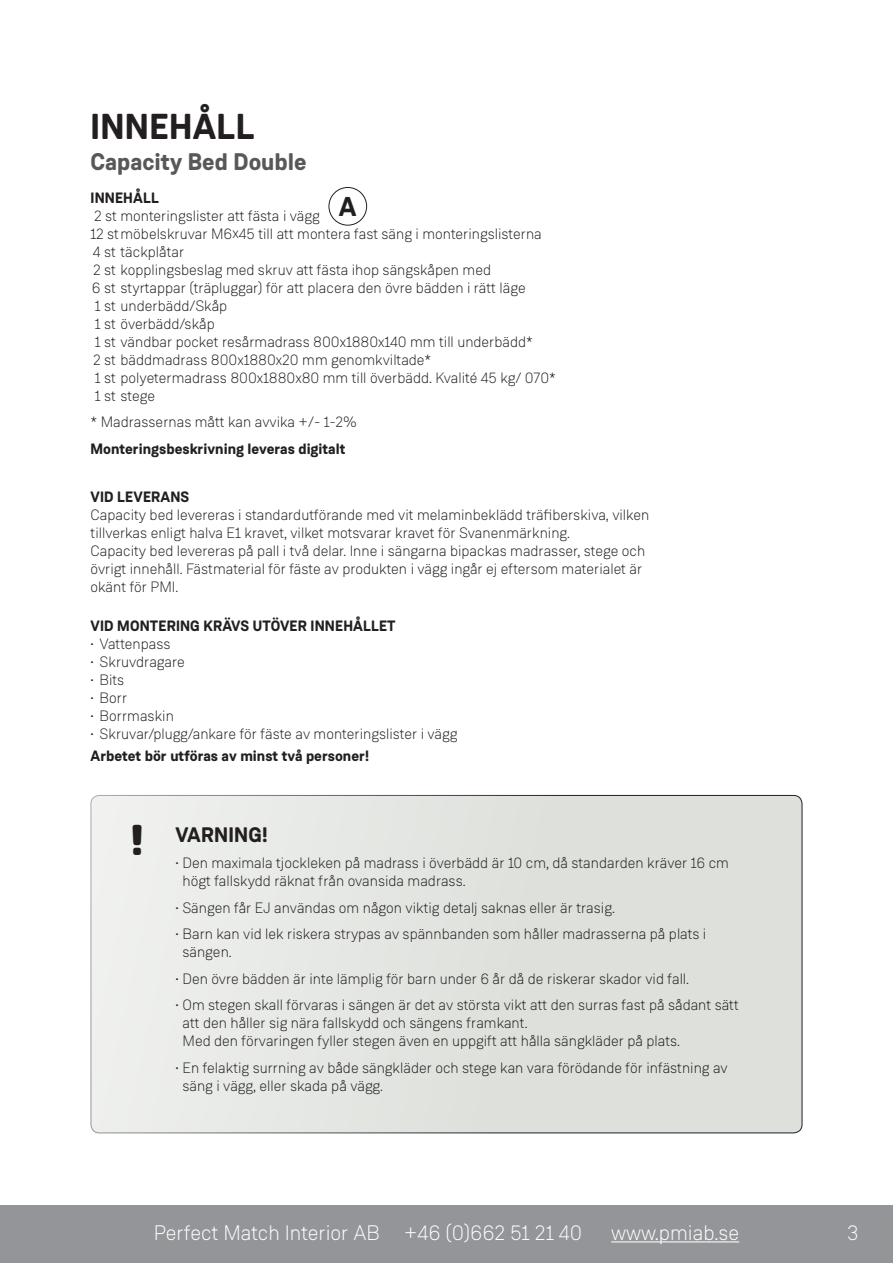
<style>
.page{position:relative;width:893px;height:1263px;background:#fff}
.page>*{position:absolute;margin:0;border:0;box-sizing:border-box;transform-origin:0 0}
.t1{font:42px "Museo Sans Rounded";color:#231f20}
.t2{font:700 36px "Weissenhof Grotesk";letter-spacing:.01em;color:#231f20}
.t3{font:700 27.3px "Weissenhof Grotesk";color:#231f20}
.t4{font:700 24px "Weissenhof Grotesk";color:#57585a}
.t5{font:300 21px "Weissenhof Grotesk";color:#fff}
.t6{font:700 21px "Weissenhof Grotesk";letter-spacing:.01em;color:#231f20}
.t7{font:300 15px/18px "Weissenhof Grotesk";color:#231f20}
.t8{font:700 15px "Weissenhof Grotesk";color:#231f20}
</style>
<div class="page">
<div style="left:0;top:1205px;width:893px;height:58px;background:#939598"></div>
<hr style="left:611px;top:1241px;width:128px;height:1px;background:#fff">
<div style="left:91px;top:795px;width:711px;height:338px;background:#dde0db;border-radius:9px"></div>
<div style="left:329px;top:187px;width:38px;height:39px;border:1px solid #231f20;border-radius:50%"></div>
<p class="t2" style="left:91px;top:104px;width:165px">INNEHÅLL</p>
<p class="t4" style="left:91px;top:147px;width:218px">Capacity Bed Double</p>
<p class="t8" style="left:91px;top:188px;width:70px">INNEHÅLL</p>
<p class="t7" style="left:94px;top:207px;width:227px">2 st monteringslister att fästa i vägg</p>
<p class="t7" style="left:91px;top:225px;width:453px">12 stmöbelskruvar M6x45 till att montera fast säng i monteringslisterna</p>
<p class="t7" style="left:93px;top:243px;width:93px">4 st täckplåtar</p>
<p class="t7" style="left:93px;top:261px;width:399px">2 st kopplingsbeslag med skruv att fästa ihop sängskåpen med</p>
<p class="t7" style="left:92px;top:279px;width:435px">6 st styrtappar (träpluggar) för att placera den övre bädden i rätt läge</p>
<p class="t7" style="left:95px;top:297px;width:134px">1 st underbädd/Skåp</p>
<p class="t7" style="left:95px;top:315px;width:121px">1 st överbädd/skåp</p>
<p class="t7" style="left:95px;top:333px;width:440px">1 st vändbar pocket resårmadrass 800x1880x140 mm till underbädd*</p>
<p class="t7" style="left:93px;top:351px;width:339px">2 st bäddmadrass 800x1880x20 mm genomkviltade*</p>
<p class="t7" style="left:95px;top:369px;width:463px">1 st polyetermadrass 800x1880x80 mm till överbädd. Kvalité 45 kg/ 070*</p>
<p class="t7" style="left:95px;top:387px;width:62px">1 st stege</p>
<p class="t7" style="left:91px;top:413px;width:267px">* Madrassernas mått kan avvika +/- 1-2%</p>
<p class="t8" style="left:91px;top:439px;width:256px">Monteringsbeskrivning leveras digitalt</p>
<p class="t8" style="left:91px;top:487px;width:100px">VID LEVERANS</p>
<p class="t7" style="left:91px;top:505px;width:560px">Capacity bed levereras i standardutförande med vit melaminbeklädd träfiberskiva, vilken tillverkas enligt halva E1 kravet, vilket motsvarar kravet för Svanenmärkning.<br>Capacity bed levereras på pall i två delar. Inne i sängarna bipackas madrasser, stege och övrigt innehåll. Fästmaterial för fäste av produkten i vägg ingår ej eftersom materialet är okänt för PMI.</p>
<p class="t8" style="left:91px;top:616px;width:307px">VID MONTERING KRÄVS UTÖVER INNEHÅLLET</p>
<p class="t7" style="left:91px;top:635px;width:82px">• Vattenpass</p>
<p class="t7" style="left:91px;top:653px;width:96px">• Skruvdragare</p>
<p class="t7" style="left:91px;top:671px;width:35px">• Bits</p>
<p class="t7" style="left:91px;top:689px;width:38px">• Borr</p>
<p class="t7" style="left:91px;top:707px;width:85px">• Borrmaskin</p>
<p class="t7" style="left:91px;top:725px;width:368px">• Skruvar/plugg/ankare för fäste av monteringslister i vägg</p>
<p class="t8" style="left:91px;top:746px;width:280px">Arbetet bör utföras av minst två personer!</p>
<p class="t3" style="left:339px;top:189px;width:19px">A</p>
<p class="t1" style="left:131px;top:816px;width:14px">!</p>
<p class="t6" style="left:176px;top:821px;width:93px">VARNING!</p>
<p class="t7" style="left:183px;top:854px;width:548px;text-indent:-7px">• Den maximala tjockleken på madrass i överbädd är 10 cm, då standarden kräver 16 cm högt fallskydd räknat från ovansida madrass.</p>
<p class="t7" style="left:176px;top:898px;width:441px">• Sängen får EJ användas om någon viktig detalj saknas eller är trasig.</p>
<p class="t7" style="left:183px;top:925px;width:525px;text-indent:-7px">• Barn kan vid lek riskera strypas av spännbanden som håller madrasserna på plats i sängen.</p>
<p class="t7" style="left:176px;top:969px;width:515px">• Den övre bädden är inte lämplig för barn under 6 år då de riskerar skador vid fall.</p>
<p class="t7" style="left:183px;top:996px;width:558px;text-indent:-7px">• Om stegen skall förvaras i sängen är det av största vikt att den surras fast på sådant sätt att den håller sig nära fallskydd och sängens framkant.<br>Med den förvaringen fyller stegen även en uppgift att hålla sängkläder på plats.</p>
<p class="t7" style="left:183px;top:1058px;width:547px;text-indent:-7px">• En felaktig surrning av både sängkläder och stege kan vara förödande för infästning av säng i vägg, eller skada på vägg.</p>
<h3 class="t5" style="left:154px;top:1220px;width:430px">Perfect Match Interior AB +46 (0)662 51 21 40</h3>
<h3 class="t5" style="left:611px;top:1220px;width:129px">www.pmiab.se</h3>
<h3 class="t5" style="left:847px;top:1220px;width:13px">3</h3>
</div>
